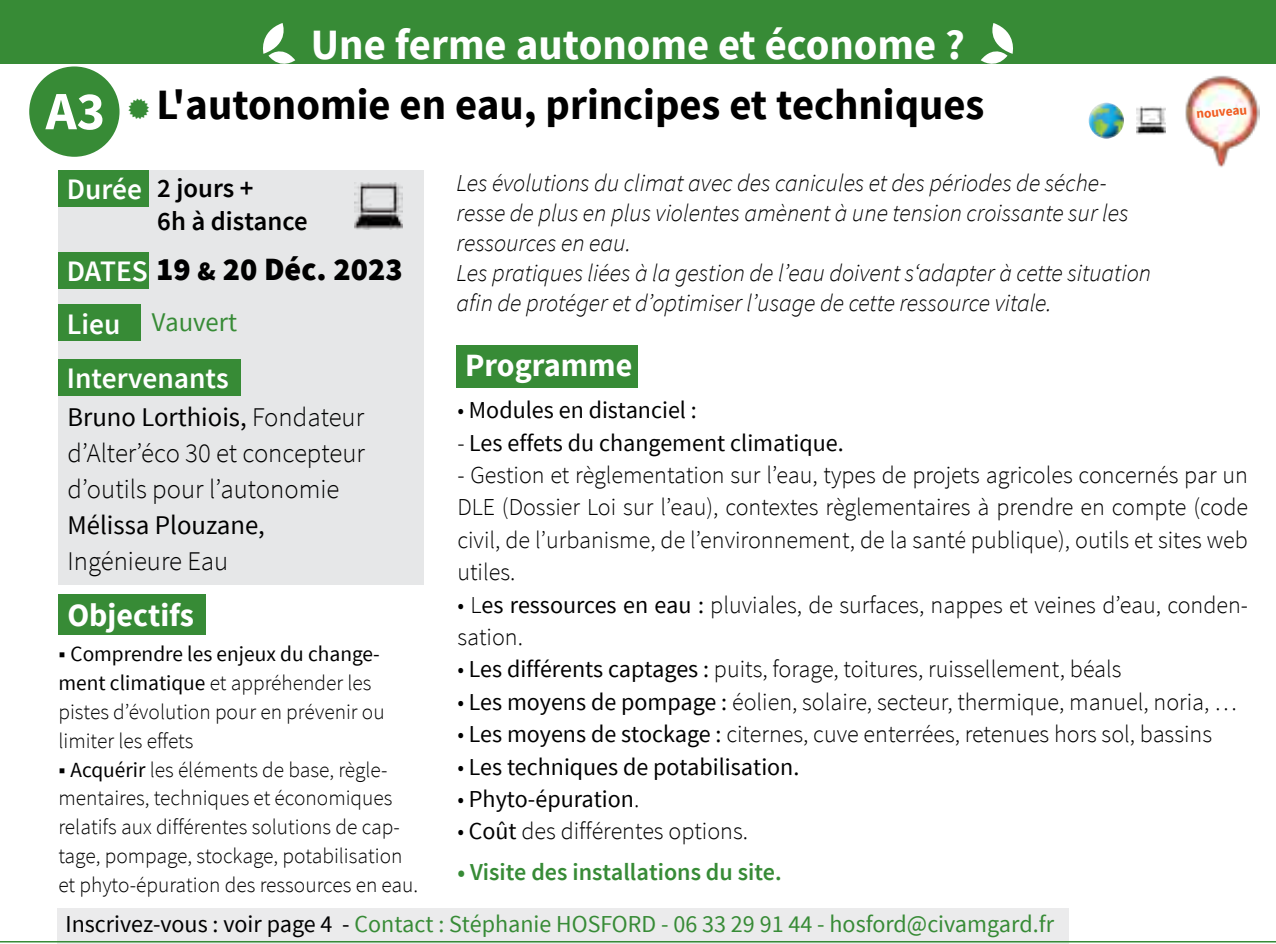
<style>
.page{position:relative;width:1276px;height:944px;background:#fff}
.page>*{position:absolute;margin:0;border:0;box-sizing:border-box;transform-origin:0 0}
.t1{font:700 43.2px/60px "Source Sans Pro";color:#000}
.t2{font:900 32.4px "Source Sans Pro";color:#000}
.t3{font:700 32.4px "Source Sans Pro";color:#fff}
.t4{font:600 29.7px/54.9px "Source Sans Pro";color:#fff}
.t5{font:300 27px/36px "Source Sans Pro";color:#000;text-align:justify}
.t6{font:600 27px/33px "Source Sans Pro";color:#000}
.t7{font:27px "Source Sans Pro";color:#000}
.t8{font:27px "Source Sans Pro";color:#378b36}
.t9{font:300 24.3px/32.4px "Source Sans Pro";color:#000;text-align:justify}
.t10{font:italic 300 24.3px/30px "Source Sans Pro";color:#000}
.t11{font:24.3px/52.2px "Source Sans Pro";color:#378b36}
.t12{font:24.3px "Source Sans Pro";color:#000}
.t13{font:300 21.6px/28.8px "Source Sans Pro";color:#000}
.t14{font:700 13.5px "Source Sans Pro";color:#f15d22}
.s1{color:#fff}
.s2{font-size:54px;color:#fff}
.s3{font-weight:600;font-size:29.7px;color:#fff}
.s4{font-size:27px}
.s5{font-weight:300}
.s6{font-weight:400}
.s7{font-weight:600}
.s8{color:#000}
.s9{font-weight:400;font-size:24px}
</style>
<div class="page">
<div style="left:0;top:0;width:1276px;height:63px;background:#378b36"></div>
<svg style="left:258px;top:23px;width:37px;height:41px"></svg>
<svg style="left:980px;top:23px;width:38px;height:41px"></svg>
<div style="left:29px;top:66px;width:91px;height:91px;background:#378b36;border-radius:50%"></div>
<div style="left:58px;top:170px;width:365px;height:414px;background:#e6e7e8"></div>
<div style="left:58px;top:170px;width:91px;height:37px;background:#378b36"></div>
<div style="left:58px;top:252px;width:91px;height:36px;background:#378b36"></div>
<div style="left:58px;top:305px;width:83px;height:36px;background:#378b36"></div>
<div style="left:58px;top:359px;width:182px;height:37px;background:#378b36"></div>
<div style="left:59px;top:595px;width:147px;height:40px;background:#378b36"></div>
<div style="left:457px;top:345px;width:181px;height:42px;background:#378b36"></div>
<div style="left:57px;top:908px;width:1011px;height:36px;background:#ebebec"></div>
<img style="left:1185px;top:75px;width:74px;height:92px">
<hr style="left:0;top:941px;width:1276px;height:1px;background:#378b36">
<img style="left:1137px;top:106px;width:28px;height:29px">
<img style="left:1088px;top:103px;width:36px;height:36px;border-radius:18px">
<img style="left:355px;top:182px;width:47px;height:47px">
<h1 class="t1" style="left:46px;top:16px;width:940px;text-indent:265px"><span class="s1">Une ferme autonome et économe ?<br></span><span class="s2">A3</span> L'autonomie en eau, principes et techniques</h1>
<p class="t14" style="left:1195px;top:105px;width:52px;rotate:-5deg">nouveau</p>
<p class="t10" style="left:457px;top:167px;width:696px">Les évolutions du climat avec des canicules et des périodes de séche&shy;resse de plus en plus violentes amènent à une tension croissante sur les ressources en eau.<br>Les pratiques liées à la gestion de l’eau doivent s‘adapter à cette situation afin de protéger et d’optimiser l’usage de cette ressource vitale.</p>
<p class="t4" style="left:67px;top:163px;width:77px">Durée</p>
<p class="t6" style="left:157px;top:173px;width:152px">2 jours +<br>6h à distance</p>
<h2 class="t2" style="left:67px;top:248px;width:337px"><span class="s3">DATES</span> 19 <span class="s4">&amp;</span> 20 Déc. 2023</h2>
<p class="t4" style="left:67px;top:297px;width:163px">Lieu<br>Intervenants</p>
<p class="t8" style="left:152px;top:305px;width:87px">Vauvert</p>
<h2 class="t3" style="left:465px;top:345px;width:169px">Programme</h2>
<p class="t12" style="left:457px;top:395px;width:241px"><span class="s5">•</span> Modules en distanciel :</p>
<p class="t12" style="left:457px;top:428px;width:388px"><span class="s5">-</span> Les effets du changement climatique.</p>
<p class="t9" style="left:457px;top:459px;width:792px">- Gestion et règlementation sur l’eau, types de projets agricoles concernés par un DLE (Dossier Loi sur l’eau), contextes règlementaires à prendre en compte (code civil, de l’urbanisme, de l’environnement, de la santé publique), outils et sites web utiles.</p>
<p class="t9" style="left:457px;top:588px;width:792px">• L<span class="s6">es ressources en eau :</span> pluviales, de surfaces, nappes et veines d’eau, conden&shy;sation.</p>
<p class="t9" style="left:457px;top:653px;width:666px">• <span class="s6">Les différents captages :</span> puits, forage, toitures, ruissellement, béals</p>
<p class="t9" style="left:457px;top:686px;width:781px">• <span class="s6">Les moyens de pompage :</span> éolien, solaire, secteur, thermique, manuel, noria, …</p>
<p class="t9" style="left:457px;top:718px;width:756px">• <span class="s6">Les moyens de stockage :</span> citernes, cuve enterrées, retenues hors sol, bassins</p>
<p class="t12" style="left:457px;top:751px;width:343px"><span class="s5">•</span> Les techniques de potabilisation.</p>
<p class="t12" style="left:457px;top:784px;width:183px"><span class="s5">•</span> Phyto-épuration<span class="s5">.</span></p>
<p class="t9" style="left:457px;top:815px;width:292px">• <span class="s6">Coût</span> des différentes options.</p>
<p class="t11" style="left:65px;top:846px;width:990px;text-indent:392px"><span class="s7">• Visite des installations du site.<br></span><span class="s8">Inscrivez-vous : voir page 4 -</span> Contact : Stéphanie HOSFORD - 06 33 29 91 44 - hosford@civamgard.fr</p>
<p class="t5" style="left:68px;top:399px;width:299px"><span class="s6">Bruno Lorthiois,</span> Fondateur d’Alter’éco 30 et concepteur d’outils pour l’autonomie</p>
<p class="t7" style="left:68px;top:508px;width:199px">Mélissa Plouzane,</p>
<p class="t5" style="left:68px;top:543px;width:162px">Ingénieure Eau</p>
<h2 class="t3" style="left:67px;top:594px;width:128px">Objectifs</h2>
<p class="t13" style="left:58px;top:640px;width:328px"><span class="s9">■</span> <span class="s6">Comprendre les enjeux du change&shy;ment climatique</span> et appréhender les pistes d’évolution pour en prévenir ou limiter les effets</p>
<p class="t13" style="left:58px;top:755px;width:361px"><span class="s9">■</span> <span class="s6">Acquérir</span> les éléments de base, règle&shy;mentaires, techniques et économiques relatifs aux différentes solutions de cap&shy;tage, pompage, stockage, potabilisation et phyto-épuration des ressources en eau.</p>
</div>
